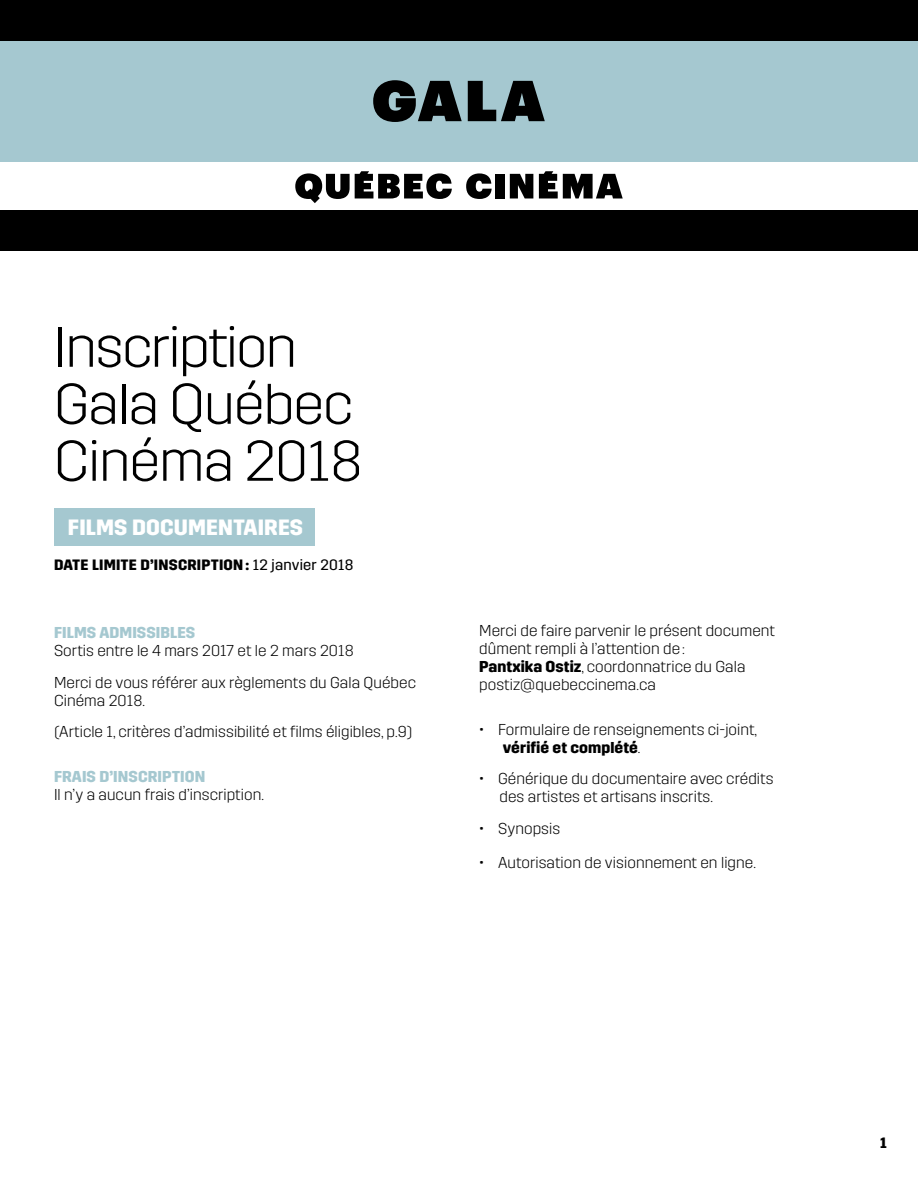
<style>
.page{position:relative;width:918px;height:1188px;background:#fff}
.page>*{position:absolute;margin:0;border:0;box-sizing:border-box;transform-origin:0 0}
.t1{font:300 57px/57px "Trim";letter-spacing:-.015em;color:#000}
.t2{font:700 22.2px "Trim";letter-spacing:.005em;color:#fff}
.t3{font:300 15.75px/18px "Trim";letter-spacing:.005em;color:#000}
.t4{font:700 15.75px "Trim";letter-spacing:.005em;color:#a5c8d0}
.t5{font:700 15px "Trim";color:#000}
.t6{font:15px "Trim";letter-spacing:.015em;color:#000}
.s1{font-weight:700}
</style>
<div class="page">
<div style="left:54px;top:508px;width:261px;height:38px;background:#a5c8d0"></div>
<div style="left:0;top:40px;width:918px;height:122px;background:#a5c8d0"></div>
<div style="left:0;top:211px;width:918px;height:40px;background:#000"></div>
<div style="left:0;top:0;width:918px;height:40px;background:#000"></div>
<svg style="left:466px;top:173px;width:26px;height:26px"></svg>
<div style="left:495px;top:174px;width:9px;height:24px;background:#000"></div>
<svg style="left:510px;top:174px;width:23px;height:24px"></svg>
<svg style="left:539px;top:171px;width:84px;height:27px"></svg>
<svg style="left:295px;top:171px;width:157px;height:32px"></svg>
<svg style="left:373px;top:80px;width:89px;height:42px"></svg>
<svg style="left:468px;top:81px;width:77px;height:40px"></svg>
<h1 class="t1" style="left:54px;top:319px;width:310px">Inscription<br>Gala Québec<br>Cinéma 2018</h1>
<h2 class="t2" style="left:68px;top:515px;width:235px">FILMS DOCUMENTAIRES</h2>
<p class="t5" style="left:54px;top:556px;width:10px">DATE</p>
<p class="t5" style="left:92px;top:556px;width:9px">LIMITE</p>
<p class="t5" style="left:140px;top:556px;width:23px">D’INSCRI</p>
<p class="t6" style="left:201px;top:556px;width:153px"><span class="s1">PTION :</span> 12 janvier 2018</p>
<p class="t4" style="left:54px;top:624px;width:143px">FILMS ADMISSIBLES</p>
<p class="t3" style="left:54px;top:635px;width:363px;line-height:31.5px">Sortis entre le 4 mars 2017 et le 2 mars 2018<br>Merci de vous référer aux règlements du Gala Québec</p>
<p class="t3" style="left:54px;top:684px;width:360px;line-height:31.5px">Cinéma 2018.<br>(Article 1, critères d’admissibilité et films éligibles, p.9)</p>
<p class="t4" style="left:54px;top:768px;width:18px">FRAIS</p>
<p class="t4" style="left:99px;top:768px;width:23px">D’INSCRI</p>
<p class="t4" style="left:162px;top:768px;width:43px">PTION</p>
<p class="t3" style="left:54px;top:786px;width:211px">Il n’y a aucun frais d’inscription.</p>
<p class="t3" style="left:479px;top:621px;width:297px">Merci de faire parvenir le présent document dûment rempli à l’attention de :<br><span class="s1">PANTXIKA OSTIZ</span>, coordonnatrice du Gala postiz@quebeccinema.ca</p>
<p class="t3" style="left:503px;top:720px;width:256px;text-indent:-24px">• Formulaire de renseignements ci-joint,<br><span class="s1">VÉRIFIÉ ET COMPLÉTÉ</span>.</p>
<p class="t3" style="left:500px;top:770px;width:276px;text-indent:-20px">• Générique du documentaire avec crédits des artistes et artisans inscrits.</p>
<p class="t3" style="left:479px;top:819px;width:83px">• Synopsis</p>
<p class="t3" style="left:479px;top:854px;width:278px">• Autorisation de visionnement en ligne.</p>
<p class="t5" style="left:880px;top:1134px;width:8px">1</p>
</div>
